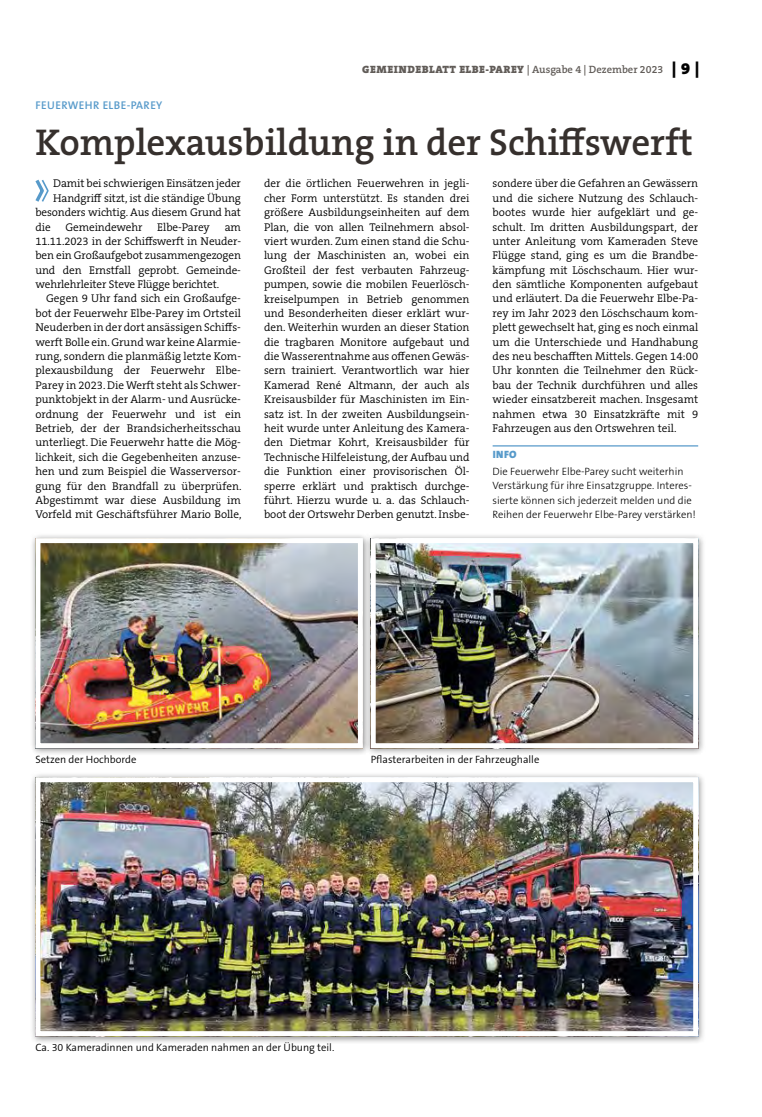
<style>
.page{position:relative;width:762px;height:1117px;background:#fff}
.page>*{position:absolute;margin:0;border:0;box-sizing:border-box;transform-origin:0 0}
.t1{font:600 37.5px "The Serif B W6";color:#36302d}
.t2{font:300 11.25px/14.4px "The Serif B W4";letter-spacing:-.01em;color:#000;text-align:justify}
.t3{font:600 11.25px "The Sans B W6";letter-spacing:.035em;color:#579aca}
.t4{font:300 10.62px/14.4px "The Sans B W3";color:#000}
.t5{font:300 10.62px "The Sans B W4";color:#000}
.t6{font:900 10.62px "The Serif B W9";letter-spacing:.045em;color:#615c58}
.t7{font:900 10.62px "The Sans B W9";color:#579aca}
.s1{font-family:"The Serif B W6";font-weight:600}
.s2{font-size:16.25px;color:#000}
</style>
<div class="page">
<div style="left:30px;top:532px;width:341px;height:224px;background:#000;opacity:.45"></div>
<img style="left:41px;top:544px;width:316px;height:198px">
<div style="left:35px;top:538px;width:328px;height:210px;border:5px solid #fff"></div>
<div style="left:365px;top:532px;width:341px;height:224px;background:#000;opacity:.45"></div>
<img style="left:377px;top:544px;width:315px;height:198px">
<div style="left:371px;top:538px;width:327px;height:210px;border:5px solid #fff"></div>
<hr style="left:493px;top:445px;width:205px;height:1px;background:#579aca">
<svg style="left:35px;top:179px;width:14px;height:23px"></svg>
<div style="left:30px;top:771px;width:676px;height:272px;background:#000;opacity:.45"></div>
<img style="left:41px;top:783px;width:651px;height:246px">
<div style="left:35px;top:777px;width:663px;height:258px;border:5px solid #fff"></div>
<p class="t6" style="left:362px;top:63px;width:339px">GEMEINDEBLATT ELBE-PAREY <span class="s1">| Ausgabe 4 | Dezember 2023</span> <span class="s2">| 9 |</span></p>
<p class="t3" style="left:36px;top:98px;width:128px">FEUERWEHR ELBE-PAREY</p>
<h1 class="t1" style="left:35px;top:118px;width:659px">Komplexausbildung in der Schiffswerft</h1>
<p class="t2" style="left:53px;top:176px;width:189px">Damit bei schwierigen Einsätzen jeder</p>
<p class="t2" style="left:53px;top:191px;width:189px">Handgriff sitzt, ist die ständige Übung</p>
<p class="t2" style="left:35px;top:205px;width:207px">besonders wichtig. Aus diesem Grund hat</p>
<p class="t2" style="left:35px;top:219px;width:17px">die</p>
<p class="t2" style="left:66px;top:219px;width:78px">Gemeindewehr</p>
<p class="t2" style="left:157px;top:219px;width:54px">Elbe-Parey</p>
<p class="t2" style="left:264px;top:176px;width:207px">der die örtlichen Feuerwehren in jegli&shy;cher Form unterstützt. Es standen drei größere Ausbildungseinheiten auf dem Plan, die von allen Teilnehmern absol&shy;viert wurden. Zum einen stand die Schu&shy;lung der Maschinisten an, wobei ein Großteil der fest verbauten Fahrzeug&shy;pumpen, sowie die mobilen Feuerlösch&shy;kreiselpumpen in Betrieb genommen und Besonderheiten dieser erklärt wur&shy;den. Weiterhin wurden an dieser Station die tragbaren Monitore aufgebaut und die Wasserentnahme aus offenen Gewäs&shy;sern trainiert. Verantwortlich war hier Kamerad René Altmann, der auch als Kreisausbilder für Maschinisten im Ein&shy;satz ist. In der zweiten Ausbildungsein&shy;heit wurde unter Anleitung des Kamera&shy;den Dietmar Kohrt, Kreisausbilder für Technische Hilfeleistung, der Aufbau und die Funktion einer provisorischen Öl&shy;sperre erklärt und praktisch durchge&shy;führt. Hierzu wurde u. a. das Schlauch&shy;boot der Ortswehr Derben genutzt. Insbe-</p>
<p class="t2" style="left:493px;top:176px;width:207px">sondere über die Gefahren an Gewässern und die sichere Nutzung des Schlauch&shy;bootes wurde hier aufgeklärt und ge&shy;schult. Im dritten Ausbildungspart, der unter Anleitung vom Kameraden Steve Flügge stand, ging es um die Brandbe&shy;kämpfung mit Löschschaum. Hier wur&shy;den sämtliche Komponenten aufgebaut und erläutert. Da die Feuerwehr Elbe-Pa&shy;rey im Jahr 2023 den Löschschaum kom&shy;plett gewechselt hat, ging es noch einmal um die Unterschiede und Handhabung des neu beschafften Mittels. Gegen 14:00<br>Uhr konnten die Teilnehmer den Rück&shy;bau der Technik durchführen und alles wieder einsatzbereit machen. Insgesamt nahmen etwa 30 Einsatzkräfte mit 9<br>Fahrzeugen aus den Ortswehren teil.</p>
<p class="t2" style="left:35px;top:219px;width:207px;text-indent:189px">am 11.11.2023 in der Schiffswerft in Neuder&shy;ben ein Großaufgebot zusammengezogen und den Ernstfall geprobt. Gemeinde&shy;wehrlehrleiter Steve Flügge berichtet.</p>
<p class="t2" style="left:35px;top:291px;width:208px;text-indent:11px">Gegen 9 Uhr fand sich ein Großaufge&shy;bot der Feuerwehr Elbe-Parey im Ortsteil Neuderben in der dort ansässigen Schiffs&shy;werft Bolle ein. Grund war keine Alarmie&shy;rung, sondern die planmäßig letzte Kom&shy;plexausbildung der Feuerwehr Elbe-Parey in 2023. Die Werft steht als Schwer&shy;punktobjekt in der Alarm- und Ausrücke&shy;ordnung der Feuerwehr und ist ein Betrieb, der der Brandsicherheitsschau unterliegt. Die Feuerwehr hatte die Mög&shy;lichkeit, sich die Gegebenheiten anzuse&shy;hen und zum Beispiel die Wasserversor&shy;gung für den Brandfall zu überprüfen.<br>Abgestimmt war diese Ausbildung im Vorfeld mit Geschäftsführer Mario Bolle,</p>
<p class="t7" style="left:493px;top:447px;width:26px">info</p>
<p class="t4" style="left:493px;top:464px;width:205px">Die Feuerwehr Elbe-Parey sucht weiterhin Verstärkung für ihre Einsatzgruppe. Interes&shy;sierte können sich jederzeit melden und die Reihen der Feuerwehr Elbe-Parey verstärken!</p>
<p class="t5" style="left:35px;top:752px;width:103px">Setzen der Hochborde</p>
<p class="t5" style="left:371px;top:752px;width:170px">Pflasterarbeiten in der Fahrzeughalle</p>
<p class="t5" style="left:35px;top:1039px;width:300px">Ca. 30 Kameradinnen und Kameraden nahmen an der Übung teil.</p>
</div>
